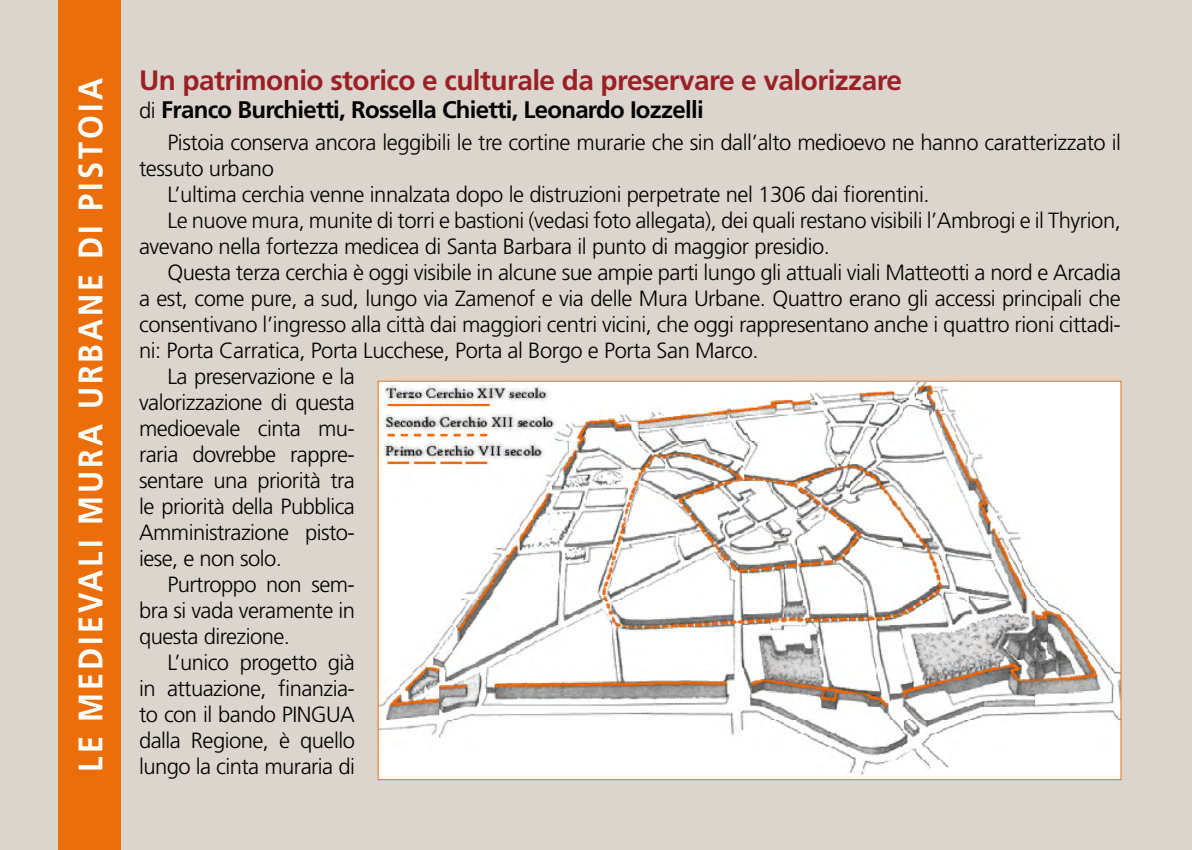
<style>
.page{position:relative;width:1192px;height:850px;background:#fff}
.page>*{position:absolute;margin:0;border:0;box-sizing:border-box;transform-origin:0 0}
.t1{font:700 34px "Frutiger";letter-spacing:.1em;color:#fff;scale:.9 1}
.t2{font:700 28px "Frutiger";letter-spacing:-.02em;color:#9a2023}
.t3{font:700 24px "Frutiger";letter-spacing:-.03em;color:#000}
.t4{font:300 22px "Frutiger";letter-spacing:-.02em;color:#000}
.s1{font-weight:300;font-size:22px}
</style>
<div class="page">
<div style="left:0;top:1px;width:1192px;height:849px;background:#dcd5ce"></div>
<div style="left:58px;top:1px;width:63px;height:849px;background:#eb6e08"></div>
<img style="left:380px;top:383px;width:739px;height:395px">
<h1 class="t1" style="left:71px;top:772px;width:772px;rotate:-90deg">LE MEDIEVALI MURA URBANE DI PISTOIA</h1>
<p class="t2" style="left:139px;top:64px;width:765px">Un patrimonio storico e culturale da preservare e valorizzare</p>
<p class="t3" style="left:139px;top:96px;width:566px"><span class="s1">di</span> Franco Burchietti, Rossella Chietti, Leonardo Iozzelli</p>
<p class="t4" style="left:167px;top:130px;width:955px">Pistoia conserva ancora leggibili le tre cortine murarie che sin dall’alto medioevo ne hanno caratterizzato il</p>
<p class="t4" style="left:139px;top:156px;width:136px">tessuto urbano</p>
<p class="t4" style="left:167px;top:182px;width:764px">L’ultima cerchia venne innalzata dopo le distruzioni perpetrate nel 1306 dai fiorentini.</p>
<p class="t4" style="left:167px;top:208px;width:955px">Le nuove mura, munite di torri e bastioni (vedasi foto allegata), dei quali restano visibili l’Ambrogi e il Thyrion,</p>
<p class="t4" style="left:139px;top:234px;width:693px">avevano nella fortezza medicea di Santa Barbara il punto di maggior presidio.</p>
<p class="t4" style="left:167px;top:260px;width:955px">Questa terza cerchia è oggi visibile in alcune sue ampie parti lungo gli attuali viali Matteotti a nord e Arcadia</p>
<p class="t4" style="left:139px;top:286px;width:983px">a est, come pure, a sud, lungo via Zamenof e via delle Mura Urbane. Quattro erano gli accessi principali che</p>
<p class="t4" style="left:139px;top:312px;width:983px">consentivano l’ingresso alla città dai maggiori centri vicini, che oggi rappresentano anche i quattro rioni cittadi-</p>
<p class="t4" style="left:139px;top:338px;width:621px">ni: Porta Carratica, Porta Lucchese, Porta al Borgo e Porta San Marco.</p>
<p class="t4" style="left:167px;top:364px;width:189px">La preservazione e la</p>
<p class="t4" style="left:139px;top:390px;width:217px">valorizzazione di questa</p>
<p class="t4" style="left:139px;top:416px;width:217px">medioevale cinta mu-</p>
<p class="t4" style="left:139px;top:442px;width:217px">raria dovrebbe rappre-</p>
<p class="t4" style="left:139px;top:468px;width:217px">sentare una priorità tra</p>
<p class="t4" style="left:139px;top:494px;width:217px">le priorità della Pubblica</p>
<p class="t4" style="left:139px;top:520px;width:217px">Amministrazione pisto-</p>
<p class="t4" style="left:139px;top:546px;width:144px">iese, e non solo.</p>
<p class="t4" style="left:167px;top:572px;width:189px">Purtroppo non sem-</p>
<p class="t4" style="left:139px;top:598px;width:217px">bra si vada veramente in</p>
<p class="t4" style="left:139px;top:624px;width:152px">questa direzione.</p>
<p class="t4" style="left:167px;top:650px;width:189px">L’unico progetto già</p>
<p class="t4" style="left:139px;top:676px;width:217px">in attuazione, finanzia-</p>
<p class="t4" style="left:139px;top:702px;width:217px">to con il bando PINGUA</p>
<p class="t4" style="left:139px;top:728px;width:217px">dalla Regione, è quello</p>
<p class="t4" style="left:139px;top:754px;width:217px">lungo la cinta muraria di</p>
</div>
